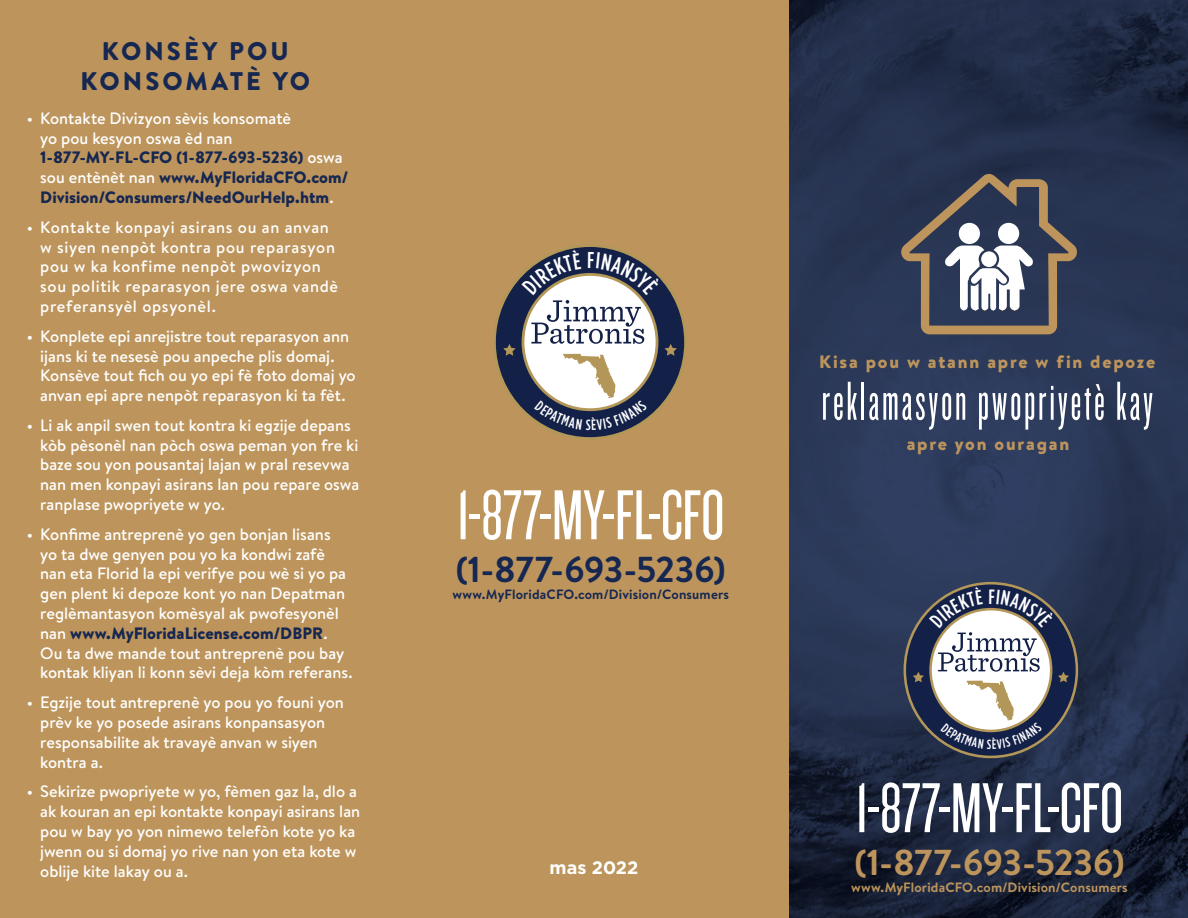
<style>
.page{position:relative;width:1188px;height:918px;background:#fff}
.page>*{position:absolute;margin:0;border:0;box-sizing:border-box;transform-origin:0 0}
.t1{font:73.5px "Knockout HTF27 Junior Bantamwt";letter-spacing:-.005em;color:#fff}
.t2{font:57px "Knockout HTF26 Junior Flyweight";letter-spacing:.045em;color:#fff}
.t3{font:700 36px "Brandon Text";letter-spacing:-.025em;color:#bd955c}
.t4{font:700 36px "Brandon Text";letter-spacing:-.025em;color:#162751}
.t5{font:900 25.5px/30.6px "Brandon Text";letter-spacing:.12em;color:#162751;text-align:center}
.t6{font:900 18px "Brandon Text";letter-spacing:.1em;color:#bd955c}
.t7{font:700 18px "Gotham";letter-spacing:.005em;color:#fff}
.t8{font:500 16.5px/19.8px "Brandon Text";color:#fff}
.t9{font:900 16.5px/19.8px "Brandon Text";color:#162751}
.t10{font:500 16.5px/19.8px "Brandon Text";letter-spacing:.04em;color:#fff}
.t11{font:700 13.5px "Brandon Text";letter-spacing:.01em;color:#bd955c}
.t12{font:700 13.5px "Brandon Text";letter-spacing:.01em;color:#162751}
.s1{font-weight:500;color:#fff}
.s2{font-weight:900;color:#162751}
</style>
<div class="page">
<div style="left:0;top:0;width:790px;height:918px;background:#bd955c"></div>
<svg style="left:790px;top:0;width:398px;height:918px;background:#24304d"></svg>
<svg style="left:900px;top:174px;width:178px;height:160px;background:#61636d"></svg>
<svg style="left:904px;top:582px;width:174px;height:176px"></svg>
<svg style="left:495px;top:246px;width:190px;height:192px"></svg>
<h3 class="t5" style="left:81px;top:35px;width:231px">KONSÈY POU<br>KONSOMATÈ YO</h3>
<p class="t9" style="left:40px;top:108px;width:310px;text-indent:-13px"><span class="s1">• Kontakte Divizyon sèvis konsomatè<br>yo pou kesyon oswa èd nan </span>1-877-MY-FL-CFO (1-877-693-5236) <span class="s1">oswa sou entènèt nan</span> www.MyFloridaCFO.com/ Division/Consumers/NeedOurHelp.htm<span class="s1">.</span></p>
<p class="t10" style="left:40px;top:217px;width:299px;text-indent:-13px">• Kontakte konpayi asirans ou an anvan w siyen nenpòt kontra pou reparasyon pou w ka konfime nenpòt pwovizyon sou politik reparasyon jere oswa vandè preferansyèl opsyonèl.</p>
<p class="t8" style="left:40px;top:326px;width:317px;text-indent:-14px">• Konplete epi anrejistre tout reparasyon ann ijans ki te nesesè pou anpeche plis domaj.<br>Konsève tout fich ou yo epi fè foto domaj yo anvan epi apre nenpòt reparasyon ki ta fèt.</p>
<p class="t8" style="left:40px;top:415px;width:321px;text-indent:-13px">• Li ak anpil swen tout kontra ki egzije depans kòb pèsonèl nan pòch oswa peman yon fre ki baze sou yon pousantaj lajan w pral resevwa nan men konpayi asirans lan pou repare oswa ranplase pwopriyete w yo.</p>
<p class="t8" style="left:40px;top:524px;width:314px;text-indent:-14px">• Konfime antreprenè yo gen bonjan lisans<br>yo ta dwe genyen pou yo ka kondwi zafè nan eta Florid la epi verifye pou wè si yo pa gen plent ki depoze kont yo nan Depatman reglèmantasyon komèsyal ak pwofesyonèl nan <span class="s2">www.MyFloridaLicense.com/DBPR</span>.<br>Ou ta dwe mande tout antreprenè pou bay kontak kliyan li konn sèvi deja kòm referans.</p>
<p class="t8" style="left:40px;top:692px;width:305px;text-indent:-13px">• Egzije tout antreprenè yo pou yo founi yon prèv ke yo posede asirans konpansasyon responsabilite ak travayè anvan w siyen kontra a.</p>
<p class="t8" style="left:40px;top:781px;width:322px;text-indent:-13px">• Sekirize pwopriyete w yo, fèmen gaz la, dlo a ak kouran an epi kontakte konpayi asirans lan pou w bay yo yon nimewo telefòn kote yo ka jwenn ou si domaj yo rive nan yon eta kote w oblije kite lakay ou a.</p>
<h1 class="t1" style="left:457px;top:479px;width:269px">1-877-MY-FL-CFO</h1>
<h3 class="t4" style="left:456px;top:545px;width:272px">(1-877-693-5236)</h3>
<p class="t12" style="left:452px;top:585px;width:278px">www.MyFloridaCFO.com/Division/Consumers</p>
<p class="t7" style="left:550px;top:856px;width:90px">mas 2022</p>
<p class="t6" style="left:819px;top:349px;width:338px">Kisa pou w atann apre w fin depoze</p>
<h2 class="t2" style="left:822px;top:374px;width:333px">reklamasyon pwopriyetè kay</h2>
<p class="t6" style="left:907px;top:431px;width:164px">apre yon ouragan</p>
<h1 class="t1" style="left:856px;top:772px;width:269px">1-877-MY-FL-CFO</h1>
<h3 class="t3" style="left:854px;top:838px;width:272px">(1-877-693-5236)</h3>
<p class="t11" style="left:851px;top:878px;width:278px">www.MyFloridaCFO.com/Division/Consumers</p>
</div>
